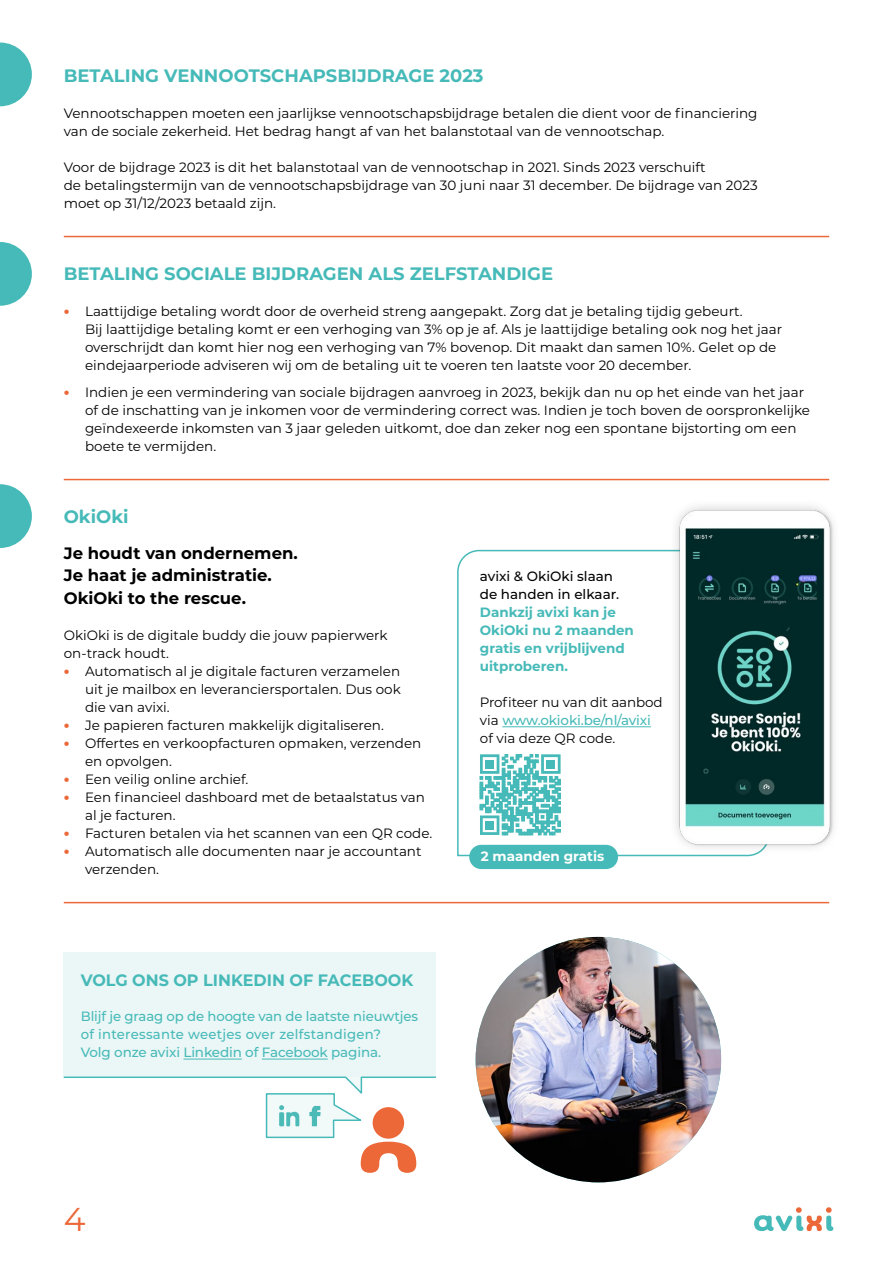
<style>
.page{position:relative;width:893px;height:1263px;background:#fff}
.page>*{position:absolute;margin:0;border:0;box-sizing:border-box;transform-origin:0 0}
.t1{font:33px "Montserrat";color:#ec6839}
.t2{font:700 18px "Montserrat";color:#46bab8}
.t3{font:700 16.5px/22.5px "Montserrat";color:#000}
.t4{font:700 16.5px "Montserrat";color:#46bab8}
.t5{font:13.5px/18px "Montserrat";color:#000}
.t6{font:500 13.5px/18px "Montserrat";letter-spacing:-.01em;color:#46bab8}
.t7{font:700 13.5px/18px "Montserrat";color:#46bab8}
.t8{font:500 13.5px/18px "Montserrat";color:#000}
.t9{font:700 13.5px "Montserrat";color:#fff}
.s1{font-weight:800;font-size:15px;color:#ec6839}
.s2{font-weight:500;color:#46bab8}
</style>
<div class="page">
<svg style="left:754px;top:1207px;width:79px;height:24px"></svg>
<img style="left:476px;top:937px;width:245px;height:245px;border-radius:123px">
<div style="left:64px;top:953px;width:372px;height:125px;background:#ebf6f6"></div>
<hr style="left:183px;top:1059px;width:59px;height:1px;background:#46bab8">
<hr style="left:262px;top:1059px;width:66px;height:1px;background:#46bab8">
<svg style="left:63px;top:1076px;width:373px;height:97px"></svg>
<hr style="left:64px;top:902px;width:765px;height:1px;background:#ec6839">
<hr style="left:64px;top:479px;width:765px;height:1px;background:#ec6839">
<svg style="left:457px;top:549px;width:298px;height:308px"></svg>
<div style="left:668px;top:499px;width:174px;height:356px;background:#fbfbfb"></div>
<img style="left:679px;top:508px;width:154px;height:338px">
<div style="left:469px;top:845px;width:149px;height:24px;background:#46bab8;border-radius:12px"></div>
<hr style="left:64px;top:236px;width:765px;height:1px;background:#ec6839">
<svg style="left:0;top:43px;width:32px;height:63px"></svg>
<svg style="left:0;top:242px;width:32px;height:64px"></svg>
<svg style="left:0;top:484px;width:32px;height:64px"></svg>
<h2 class="t2" style="left:64px;top:62px;width:421px">BETALING VENNOOTSCHAPSBIJDRAGE 2023</h2>
<p class="t5" style="left:64px;top:104px;width:695px">Vennootschappen moeten een jaarlijkse vennootschapsbijdrage betalen die dient voor de financiering van de sociale zekerheid. Het bedrag hangt af van het balanstotaal van de vennootschap.</p>
<p class="t5" style="left:64px;top:158px;width:695px">Voor de bijdrage 2023 is dit het balanstotaal van de vennootschap in 2021. Sinds 2023 verschuift<br>de betalingstermijn van de vennootschapsbijdrage van 30 juni naar 31 december. De bijdrage van 2023 moet op 31/12/2023 betaald zijn.</p>
<h2 class="t2" style="left:64px;top:260px;width:491px">BETALING SOCIALE BIJDRAGEN ALS ZELFSTANDIGE</h2>
<p class="t5" style="left:85px;top:302px;width:699px;text-indent:-21px"><span class="s1">•</span> Laattijdige betaling wordt door de overheid streng aangepakt. Zorg dat je betaling tijdig gebeurt.<br>Bij laattijdige betaling komt er een verhoging van 3% op je af. Als je laattijdige betaling ook nog het jaar overschrijdt dan komt hier nog een verhoging van 7% bovenop. Dit maakt dan samen 10%. Gelet op de eindejaarperiode adviseren wij om de betaling uit te voeren ten laatste voor 20 december.</p>
<p class="t5" style="left:85px;top:383px;width:726px;text-indent:-21px"><span class="s1">•</span> Indien je een vermindering van sociale bijdragen aanvroeg in 2023, bekijk dan nu op het einde van het jaar of de inschatting van je inkomen voor de vermindering correct was. Indien je toch boven de oorspronkelijke geïndexeerde inkomsten van 3 jaar geleden uitkomt, doe dan zeker nog een spontane bijstorting om een boete te vermijden.</p>
<h2 class="t2" style="left:64px;top:503px;width:66px">OkiOki</h2>
<p class="t3" style="left:64px;top:541px;width:236px">Je houdt van ondernemen.<br>Je haat je administratie.<br>OkiOki to the rescue.</p>
<p class="t5" style="left:64px;top:626px;width:325px">OkiOki is de digitale buddy die jouw papierwerk on-track houdt.</p>
<p class="t5" style="left:85px;top:662px;width:317px;text-align:justify;text-indent:-21px"><span class="s1">•</span> Automatisch al je digitale facturen verzamelen uit je mailbox en leveranciersportalen. Dus ook die van avixi.</p>
<p class="t5" style="left:64px;top:716px;width:322px"><span class="s1">•</span> Je papieren facturen makkelijk digitaliseren.</p>
<p class="t5" style="left:85px;top:734px;width:338px;text-indent:-21px"><span class="s1">•</span> Offertes en verkoopfacturen opmaken, verzenden en opvolgen.</p>
<p class="t5" style="left:64px;top:770px;width:186px"><span class="s1">•</span> Een veilig online archief.</p>
<p class="t5" style="left:85px;top:788px;width:342px;text-indent:-21px"><span class="s1">•</span> Een financieel dashboard met de betaalstatus van al je facturen.</p>
<p class="t5" style="left:64px;top:824px;width:370px"><span class="s1">•</span> Facturen betalen via het scannen van een QR code.</p>
<p class="t5" style="left:85px;top:842px;width:338px;text-indent:-21px"><span class="s1">•</span> Automatisch alle documenten naar je accountant verzenden.</p>
<p class="t4" style="left:81px;top:968px;width:334px">VOLG ONS OP LINKEDIN OF FACEBOOK</p>
<p class="t6" style="left:81px;top:1006px;width:339px">Blijf je graag op de hoogte van de laatste nieuwtjes of interessante weetjes over zelfstandigen?<br>Volg onze avixi Linkedin of Facebook pagina.</p>
<p class="t8" style="left:480px;top:566px;width:141px">avixi &amp; OkiOki slaan de handen in elkaar.</p>
<p class="t7" style="left:480px;top:602px;width:156px">Dankzij avixi kan je<br>OkiOki nu 2 maanden gratis en vrijblijvend uitproberen.</p>
<p class="t5" style="left:480px;top:692px;width:184px">Profiteer nu van dit aanbod via <span class="s2">www.okioki.be/nl/avixi </span>of via deze QR code.</p>
<p class="t9" style="left:481px;top:846px;width:125px">2 maanden gratis</p>
<h1 class="t1" style="left:64px;top:1197px;width:23px">4</h1>
</div>
